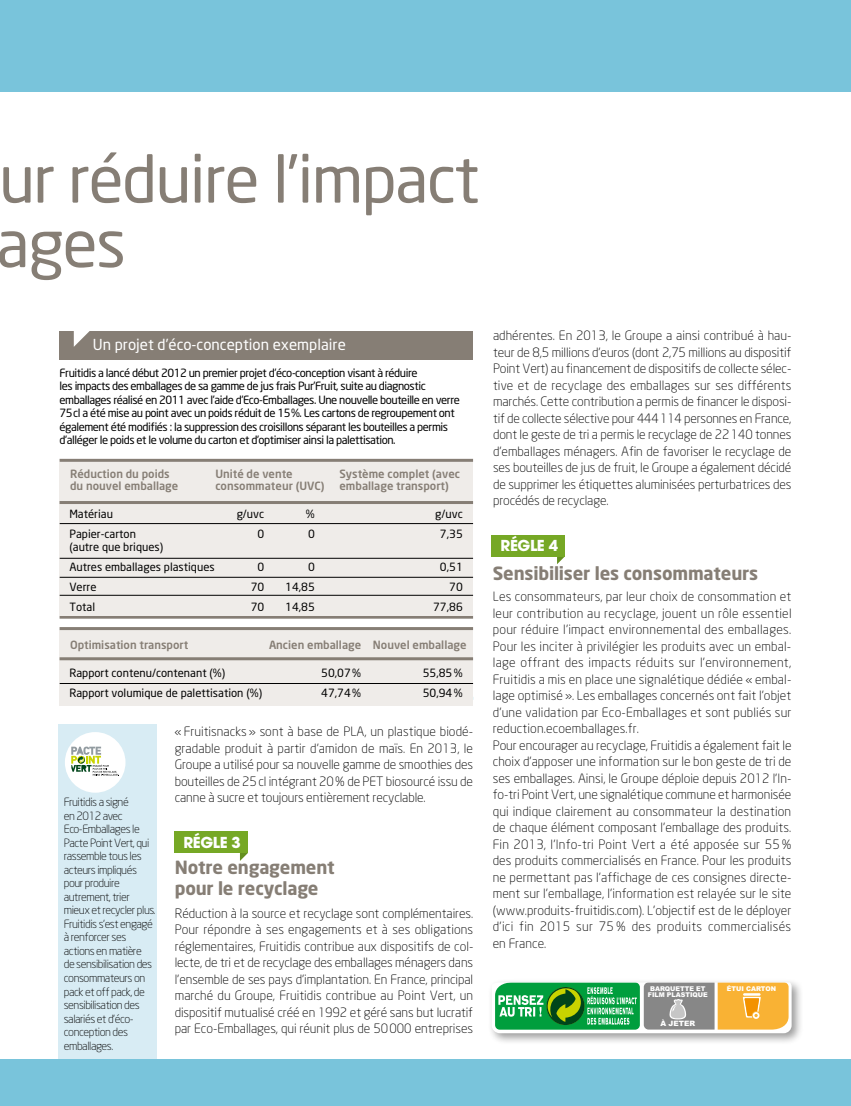
<style>
.page{position:relative;width:851px;height:1106px;background:#fff}
.page>*{position:absolute;margin:0;border:0;box-sizing:border-box;transform-origin:0 0}
.t1{font:64.5px/64.5px "Neo Sans";letter-spacing:-.025em;color:#867e75}
.t2{font:700 18px/21px "Neo Sans";letter-spacing:-.01em;color:#867e75}
.t3{font:15px "Neo Sans";color:#fff}
.t4{font:700 15px "Avant Garde";letter-spacing:-.025em;color:#fff}
.t5{font:300 12.75px/16.5px "Neo Sans";letter-spacing:.005em;color:#000;text-align:justify}
.t6{font:11.25px/20px "Neo Sans";letter-spacing:-.04em;color:#000}
.t7{font:300 11.25px/13.5px "Neo Sans";letter-spacing:-.04em;color:#000}
.t8{font:500 11.25px/12px "Neo Sans";color:#867e75}
.t9{font:11.25px/20px "Neo Sans";color:#000}
.t10{font:900 7.35px "Arial";color:#fff}
.t11{font:900 6.6px/6.6px "Arial";color:#fff;text-align:center}
</style>
<div class="page">
<div style="left:0;top:0;width:850px;height:91px;background:#79c4db"></div>
<div style="left:0;top:1059px;width:850px;height:47px;background:#79c4db"></div>
<div style="left:487px;top:978px;width:316px;height:68px;background:#000;opacity:.4"></div>
<svg style="left:491px;top:982px;width:300px;height:51px;background:#8aae6f"></svg>
<div style="left:59px;top:724px;width:98px;height:335px;background:#d8ecf4"></div>
<hr style="left:60px;top:615px;width:413px;height:3px;background:#867e75">
<hr style="left:60px;top:459px;width:413px;height:3px;background:#867e75">
<div style="left:60px;top:462px;width:413px;height:153px;background:#efece9"></div>
<hr style="left:60px;top:523px;width:413px;height:1px;background:#000">
<hr style="left:60px;top:558px;width:413px;height:1px;background:#000">
<hr style="left:60px;top:577px;width:413px;height:1px;background:#000">
<hr style="left:60px;top:595px;width:413px;height:1px;background:#000">
<div style="left:60px;top:629px;width:413px;height:76px;background:#efece9"></div>
<hr style="left:60px;top:683px;width:413px;height:1px;background:#000">
<div style="left:60px;top:331px;width:413px;height:29px;background:#867e75"></div>
<svg style="left:74px;top:331px;width:16px;height:16px"></svg>
<hr style="left:60px;top:501px;width:413px;height:3px;background:#867e75">
<hr style="left:60px;top:657px;width:413px;height:3px;background:#867e75">
<hr style="left:60px;top:627px;width:413px;height:3px;background:#867e75">
<div style="left:65px;top:732px;width:60px;height:60px;background:#fff;border-radius:50%"></div>
<svg style="left:71px;top:746px;width:48px;height:30px"></svg>
<svg style="left:240px;top:853px;width:8px;height:8px"></svg>
<div style="left:175px;top:831px;width:73px;height:22px;background:#76a825"></div>
<svg style="left:557px;top:556px;width:8px;height:8px"></svg>
<div style="left:492px;top:534px;width:73px;height:22px;background:#76a825"></div>
<h1 class="t1" style="left:-4px;top:146px;width:484px">ur réduire l’impact ages</h1>
<p class="t3" style="left:93px;top:335px;width:254px">Un projet d’éco-conception exemplaire</p>
<p class="t6" style="left:60px;top:366px;width:402px;line-height:13.5px">Fruitidis a lancé début 2012 un premier projet d’éco-conception visant à réduire<br>les impacts des emballages de sa gamme de jus frais Pur’Fruit, suite au diagnostic emballages réalisé en 2011 avec l’aide d’Eco-Emballages. Une nouvelle bouteille en verre 75cl a été mise au point avec un poids réduit de 15%. Les cartons de regroupement ont également été modifiés : la suppression des croisillons séparant les bouteilles a permis d’alléger le poids et le volume du carton et d’optimiser ainsi la palettisation.</p>
<p class="t8" style="left:70px;top:467px;width:110px">Réduction du poids du nouvel emballage</p>
<p class="t9" style="left:69px;top:503px;width:68px">Matériau<br>Papier-carton</p>
<p class="t9" style="left:69px;top:536px;width:147px">(autre que briques)<br>Autres emballages plastiques<br>Verre<br>Total</p>
<p class="t8" style="left:215px;top:467px;width:111px">Unité de vente consommateur (UVC)</p>
<p class="t8" style="left:339px;top:467px;width:122px">Système complet (avec emballage transport)</p>
<p class="t6" style="left:306px;top:503px;width:10px">%<br>0</p>
<p class="t6" style="left:285px;top:556px;width:31px;text-align:justify;text-indent:23px">0<br>14,85<br>14,85</p>
<p class="t6" style="left:237px;top:503px;width:29px;text-align:right">g/uvc<br>0</p>
<p class="t6" style="left:250px;top:556px;width:15px;text-align:justify;text-indent:7px">0<br>70<br>70</p>
<p class="t6" style="left:435px;top:503px;width:29px;text-align:center">g/uvc<br>7,35</p>
<p class="t6" style="left:433px;top:556px;width:31px;text-align:right">0,51<br>70<br>77,86</p>
<p class="t8" style="left:70px;top:638px;width:120px">Optimisation transport</p>
<p class="t9" style="left:69px;top:662px;width:194px">Rapport contenu/contenant (%)<br>Rapport volumique de palettisation (%)</p>
<p class="t6" style="left:321px;top:662px;width:41px">50,07%<br>47,74%</p>
<p class="t8" style="left:269px;top:638px;width:199px">Ancien emballage Nouvel emballage</p>
<p class="t6" style="left:423px;top:662px;width:41px">55,85%<br>50,94%</p>
<p class="t7" style="left:64px;top:795px;width:93px">Fruitidis a signé<br>en 2012 avec<br>Eco-Emballages le<br>Pacte Point Vert, qui rassemble tous les acteurs impliqués pour produire autrement, trier mieux et recycler plus.<br>Fruitidis s’est engagé à renforcer ses actions en matière<br>de sensibilisation des consommateurs on pack et off pack, de sensibilisation des salariés et d’éco&shy;conception des emballages.</p>
<p class="t5" style="left:175px;top:723px;width:300px">« Fruitisnacks » sont à base de PLA, un plastique biodé&shy;gradable produit à partir d’amidon de maïs. En 2013, le Groupe a utilisé pour sa nouvelle gamme de smoothies des bouteilles de 25cl intégrant 20% de PET biosourcé issu de canne à sucre et toujours entièrement recyclable.</p>
<p class="t4" style="left:183px;top:832px;width:59px">RÉGLE 3</p>
<h2 class="t2" style="left:175px;top:856px;width:161px">Notre engagement pour le recyclage</h2>
<p class="t5" style="left:175px;top:905px;width:300px">Réduction à la source et recyclage sont complémentaires.<br>Pour répondre à ses engagements et à ses obligations réglementaires, Fruitidis contribue aux dispositifs de col&shy;lecte, de tri et de recyclage des emballages ménagers dans l’ensemble de ses pays d’implantation. En France, principal marché du Groupe, Fruitidis contribue au Point Vert, un dispositif mutualisé créé en 1992 et géré sans but lucratif par Eco-Emballages, qui réunit plus de 50000 entreprises</p>
<p class="t5" style="left:493px;top:327px;width:300px">adhérentes. En 2013, le Groupe a ainsi contribué à hau&shy;teur de 8,5 millions d’euros (dont 2,75 millions au dispositif Point Vert) au financement de dispositifs de collecte sélec&shy;tive et de recyclage des emballages sur ses différents marchés. Cette contribution a permis de financer le disposi&shy;tif de collecte sélective pour 444114 personnes en France, dont le geste de tri a permis le recyclage de 22140 tonnes d’emballages ménagers. Afin de favoriser le recyclage de ses bouteilles de jus de fruit, le Groupe a également décidé de supprimer les étiquettes aluminisées perturbatrices des procédés de recyclage.</p>
<p class="t4" style="left:500px;top:536px;width:59px">RÉGLE 4</p>
<h2 class="t2" style="left:492px;top:562px;width:267px">Sensibiliser les consommateurs</h2>
<p class="t5" style="left:492px;top:588px;width:300px;text-align:left">Les consommateurs, par leur choix de consommation et leur contribution au recyclage, jouent un rôle essentiel pour réduire l’impact environnemental des emballages.<br>Pour les inciter à privilégier les produits avec un embal&shy;lage offrant des impacts réduits sur l’environnement, Fruitidis a mis en place une signalétique dédiée « embal&shy;lage optimisé ». Les emballages concernés ont fait l’objet d’une validation par Eco-Emballages et sont publiés sur reduction.ecoemballages.fr.<br>Pour encourager au recyclage, Fruitidis a également fait le choix d’apposer une information sur le bon geste de tri de ses emballages. Ainsi, le Groupe déploie depuis 2012 l’In&shy;fo-tri Point Vert, une signalétique commune et harmonisée qui indique clairement au consommateur la destination de chaque élément composant l’emballage des produits.<br>Fin 2013, l’Info-tri Point Vert a été apposée sur 55 % des produits commercialisés en France. Pour les produits ne permettant pas l’affichage de ces consignes directe&shy;ment sur l’emballage, l’information est relayée sur le site (www.produits-fruitidis.com). L’objectif est de le déployer d’ici fin 2015 sur 75 % des produits commercialisés en France.</p>
<p class="t11" style="left:647px;top:985px;width:62px">BARQUETTE ET<br>FILM PLASTIQUE</p>
<p class="t11" style="left:726px;top:985px;width:51px">ÉTUI CARTON</p>
<p class="t10" style="left:660px;top:1018px;width:36px">À JETER</p>
</div>
